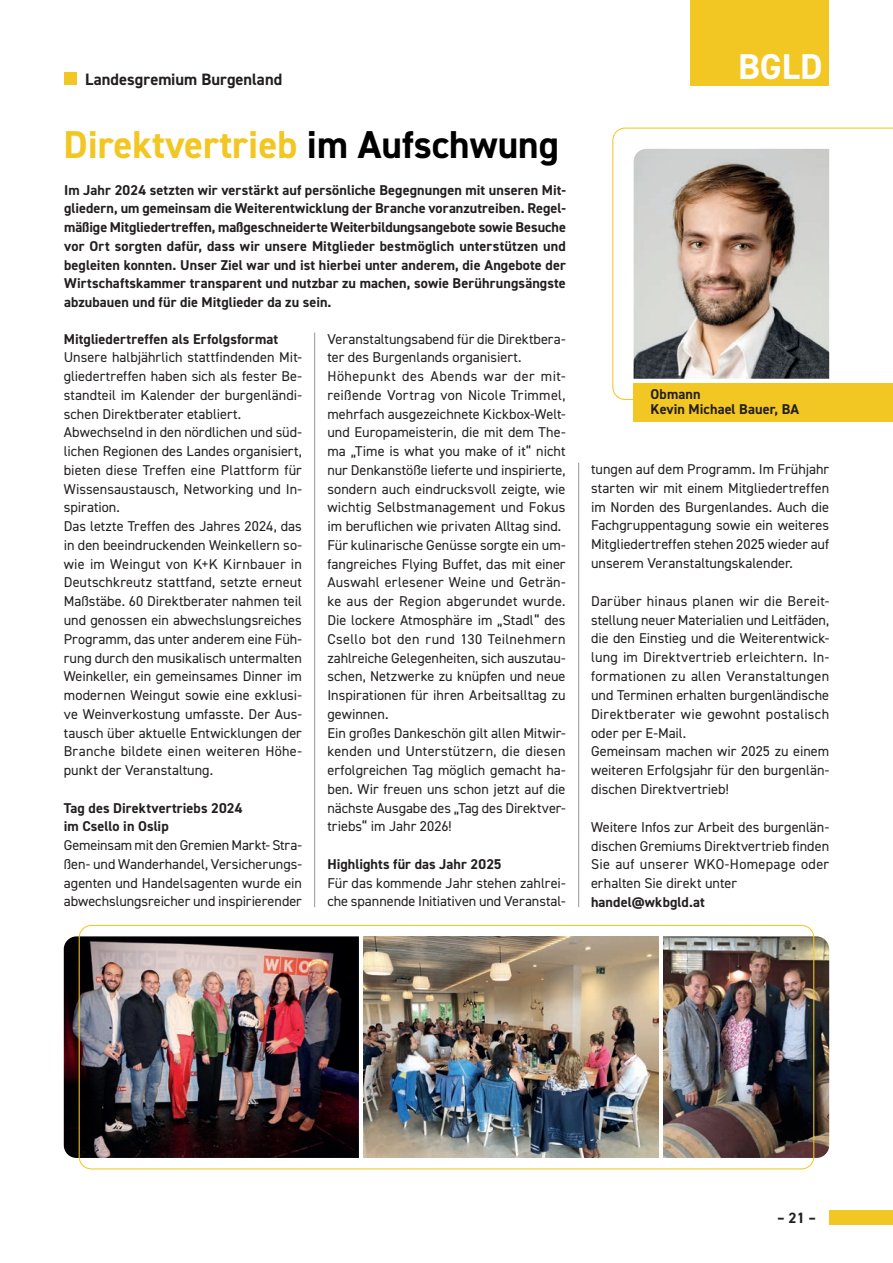
<style>
.page{position:relative;width:893px;height:1263px;background:#fff}
.page>*{position:absolute;margin:0;border:0;box-sizing:border-box;transform-origin:0 0}
.Überschrift_Journal{font:700 39px "DIN2014";color:#f3c723}
.Kleine_Überschrift_Header{font:700 36px "DIN2014";color:#fff}
.Kleine_Überschrift_Header-2{font:700 16.5px "DIN2014";color:#231f20}
.t1{font:700 15px "DIN2014";color:#231f20}
.Lauftext_Journal{font:14.25px/18.8px "DIN2014";color:#231f20;text-align:justify}
.Lauftext_Journal-2{font:700 14.25px/18.8px "DIN2014";letter-spacing:.005em;color:#231f20;text-align:justify}
.s1{color:#000}
</style>
<div class="page">
<div style="left:829px;top:1210px;width:64px;height:14px;background:#f3c723"></div>
<div style="left:691px;top:0;width:138px;height:85px;background:#f3c723"></div>
<div style="left:64px;top:72px;width:13px;height:13px;background:#f3c723"></div>
<hr style="left:314px;top:333px;width:1px;height:574px;background:#939598">
<hr style="left:578px;top:463px;width:1px;height:444px;background:#939598">
<svg style="left:612px;top:128px;width:281px;height:272px"></svg>
<img style="left:634px;top:149px;width:195px;height:230px">
<div style="left:634px;top:383px;width:259px;height:38px;background:#f3c723"></div>
<img style="left:64px;top:936px;width:295px;height:222px">
<img style="left:363px;top:936px;width:295px;height:222px">
<img style="left:663px;top:936px;width:166px;height:222px">
<div style="left:79px;top:925px;width:735px;height:244px;border:1px solid #f3c723;border-radius:12px"></div>
<p class="Kleine_Überschrift_Header-2" style="left:85px;top:68px;width:199px">Landesgremium Burgenland</p>
<p class="Überschrift_Journal" style="left:63px;top:119px;width:497px">Direktvertrieb <span class="s1">im Aufschwung</span></p>
<p class="Lauftext_Journal-2" style="left:64px;top:180px;width:503px">Im Jahr 2024 setzten wir verstärkt auf persönliche Begegnungen mit unseren Mit&shy;gliedern, um gemeinsam die Weiterentwicklung der Branche voranzutreiben. Regel&shy;mäßige Mitgliedertreffen, maßgeschneiderte Weiterbildungsangebote sowie Besuche vor Ort sorgten dafür, dass wir unsere Mitglieder bestmöglich unterstützen und begleiten konnten. Unser Ziel war und ist hierbei unter anderem, die Angebote der Wirtschaftskammer transparent und nutzbar zu machen, sowie Berührungsängste abzubauen und für die Mitglieder da zu sein.</p>
<p class="Lauftext_Journal-2" style="left:64px;top:329px;width:216px">Mitgliedertreffen als Erfolgsformat</p>
<p class="Lauftext_Journal" style="left:64px;top:348px;width:240px">Unsere halbjährlich stattfindenden Mit&shy;gliedertreffen haben sich als fester Be&shy;standteil im Kalender der burgenländi&shy;schen Direktberater etabliert.</p>
<p class="Lauftext_Journal" style="left:64px;top:423px;width:240px">Abwechselnd in den nördlichen und süd&shy;lichen Regionen des Landes organisiert, bieten diese Treffen eine Plattform für Wissensaustausch, Networking und In&shy;spiration.</p>
<p class="Lauftext_Journal" style="left:64px;top:517px;width:240px">Das letzte Treffen des Jahres 2024, das in den beeindruckenden Weinkellern so&shy;wie im Weingut von K+K Kirnbauer in Deutschkreutz stattfand, setzte erneut Maßstäbe. 60 Direktberater nahmen teil und genossen ein abwechslungsreiches Programm, das unter anderem eine Füh&shy;rung durch den musikalisch untermalten Weinkeller, ein gemeinsames Dinner im modernen Weingut sowie eine exklusi&shy;ve Weinverkostung umfasste. Der Aus&shy;tausch über aktuelle Entwicklungen der Branche bildete einen weiteren Höhe&shy;punkt der Veranstaltung.</p>
<p class="Lauftext_Journal-2" style="left:64px;top:798px;width:180px">Tag des Direktvertriebs 2024</p>
<p class="Lauftext_Journal-2" style="left:64px;top:817px;width:106px">im Csello in Oslip</p>
<p class="Lauftext_Journal" style="left:64px;top:835px;width:240px">Gemeinsam mit den Gremien Markt- Stra&shy;ßen- und Wanderhandel, Versicherungs&shy;agenten und Handelsagenten wurde ein abwechslungsreicher und inspirierender</p>
<p class="Lauftext_Journal" style="left:327px;top:329px;width:240px">Veranstaltungsabend für die Direktbera&shy;ter des Burgenlands organisiert.</p>
<p class="Lauftext_Journal" style="left:327px;top:367px;width:240px">Höhepunkt des Abends war der mit&shy;reißende Vortrag von Nicole Trimmel, mehrfach ausgezeichnete Kickbox-Welt&shy;und Europameisterin, die mit dem The&shy;ma „Time is what you make of it“ nicht nur Denkanstöße lieferte und inspirierte, sondern auch eindrucksvoll zeigte, wie wichtig Selbstmanagement und Fokus im beruflichen wie privaten Alltag sind.</p>
<p class="Lauftext_Journal" style="left:327px;top:535px;width:240px">Für kulinarische Genüsse sorgte ein um&shy;fangreiches Flying Buffet, das mit einer Auswahl erlesener Weine und Geträn&shy;ke aus der Region abgerundet wurde.<br>Die lockere Atmosphäre im „Stadl“ des Csello bot den rund 130 Teilnehmern zahlreiche Gelegenheiten, sich auszutau&shy;schen, Netzwerke zu knüpfen und neue Inspirationen für ihren Arbeitsalltag zu gewinnen.</p>
<p class="Lauftext_Journal" style="left:327px;top:723px;width:240px">Ein großes Dankeschön gilt allen Mitwir&shy;kenden und Unterstützern, die diesen erfolgreichen Tag möglich gemacht ha&shy;ben. Wir freuen uns schon jetzt auf die nächste Ausgabe des „Tag des Direktver&shy;triebs“ im Jahr 2026!</p>
<p class="Lauftext_Journal-2" style="left:327px;top:854px;width:176px">Highlights für das Jahr 2025</p>
<p class="Lauftext_Journal" style="left:327px;top:873px;width:240px">Für das kommende Jahr stehen zahlrei&shy;che spannende Initiativen und Veranstal-</p>
<p class="Kleine_Überschrift_Header" style="left:738px;top:42px;width:86px">BGLD</p>
<p class="Lauftext_Journal-2" style="left:651px;top:384px;width:51px">Obmann</p>
<p class="Lauftext_Journal-2" style="left:651px;top:399px;width:150px">Kevin Michael Bauer, BA</p>
<p class="Lauftext_Journal" style="left:591px;top:459px;width:240px">tungen auf dem Programm. Im Frühjahr starten wir mit einem Mitgliedertreffen im Norden des Burgenlandes. Auch die Fachgruppentagung sowie ein weiteres Mitgliedertreffen stehen 2025 wieder auf unserem Veranstaltungskalender.</p>
<p class="Lauftext_Journal" style="left:591px;top:591px;width:240px">Darüber hinaus planen wir die Bereit&shy;stellung neuer Materialien und Leitfäden, die den Einstieg und die Weiterentwick&shy;lung im Direktvertrieb erleichtern. In&shy;formationen zu allen Veranstaltungen und Terminen erhalten burgenländische Direktberater wie gewohnt postalisch oder per E-Mail.</p>
<p class="Lauftext_Journal" style="left:591px;top:742px;width:240px">Gemeinsam machen wir 2025 zu einem weiteren Erfolgsjahr für den burgenlän&shy;dischen Direktvertrieb!</p>
<p class="Lauftext_Journal" style="left:591px;top:817px;width:240px">Weitere Infos zur Arbeit des burgenlän&shy;dischen Gremiums Direktvertrieb finden Sie auf unserer WKO-Homepage oder erhalten Sie direkt unter</p>
<p class="Lauftext_Journal-2" style="left:591px;top:892px;width:115px">handel@wkbgld.at</p>
<p class="t1" style="left:777px;top:1208px;width:40px">– 21 –</p>
</div>
